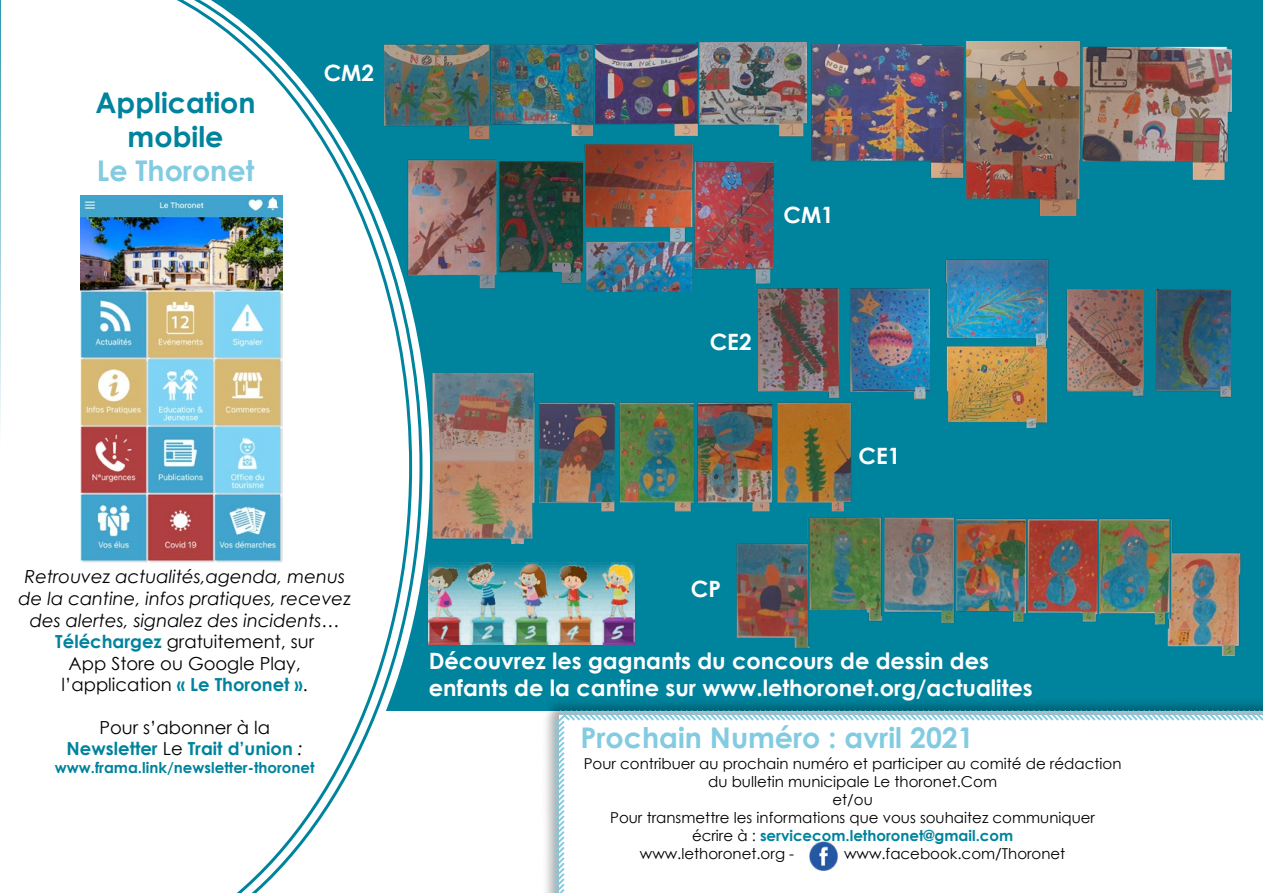
<style>
.page{position:relative;width:1263px;height:893px;background:#fff}
.page>*{position:absolute;margin:0;border:0;box-sizing:border-box;transform-origin:0 0}
.t1{font:700 28.5px "Century Gothic";color:#83cbe1}
.t2{font:700 28.5px/34.2px "Century Gothic";color:#00839d;text-align:center}
.t3{font:700 22.5px/27px "Century Gothic";color:#fff}
.t4{font:italic 18px/21.6px "Century Gothic";color:#000;text-align:center}
.t5{font:700 18px/21.6px "Century Gothic";color:#00839d;text-align:center}
.t6{font:15px "Century Gothic";color:#000}
.t7{font:700 15px "Century Gothic";color:#00839d}
.s1{font-weight:700;font-style:normal;color:#00839d}
.s2{font-style:normal}
.s3{font-weight:400;color:#000}
.s4{font-weight:400;font-style:italic;color:#000}
</style>
<div class="page">
<div style="left:0;top:0;width:1263px;height:710px;background:#00839d"></div>
<svg style="left:0;top:0;width:414px;height:893px"></svg>
<div style="left:540px;top:696px;width:723px;height:197px;background:#000;opacity:.32"></div>
<svg style="left:552px;top:708px;width:711px;height:185px"></svg>
<img style="left:806px;top:839px;width:34px;height:34px">
<img style="left:81px;top:196px;width:202px;height:366px">
<img style="left:811px;top:41px;width:421px;height:175px">
<img style="left:384px;top:43px;width:422px;height:95px">
<img style="left:407px;top:142px;width:366px;height:150px">
<img style="left:432px;top:372px;width:420px;height:172px">
<img style="left:758px;top:256px;width:473px;height:172px">
<img style="left:734px;top:515px;width:507px;height:140px">
<img style="left:429px;top:562px;width:205px;height:82px">
<h1 class="t2" style="left:95px;top:84px;width:162px">Application mobile</h1>
<h1 class="t1" style="left:97px;top:149px;width:159px">Le Thoronet</h1>
<h2 class="t3" style="left:324px;top:59px;width:52px">CM2</h2>
<p class="t4" style="left:18px;top:566px;width:334px">Retrouvez actualités,agenda, menus de la cantine, infos pratiques, recevez des alertes, signalez des incidents… <span class="s1">Téléchargez</span> <span class="s2">gratuitement, sur<br>App Store ou Google Play, l’application</span> <span class="s1">« Le Thoronet »</span><span class="s2">.</span></p>
<p class="t5" style="left:67px;top:715px;width:238px"><span class="s3">Pour s’abonner à la<br></span>Newsletter <span class="s3">Le</span> Trait d’union <span class="s4">:</span></p>
<p class="t7" style="left:55px;top:756px;width:261px">www.frama.link/newsletter-thoronet</p>
<h2 class="t3" style="left:783px;top:200px;width:52px">CM1</h2>
<h2 class="t3" style="left:710px;top:327px;width:43px">CE2</h2>
<h2 class="t3" style="left:858px;top:441px;width:43px">CE1</h2>
<h2 class="t3" style="left:691px;top:574px;width:32px">CP</h2>
<h2 class="t3" style="left:429px;top:646px;width:605px">Découvrez les gagnants du concours de dessin des enfants de la cantine sur www.lethoronet.org/actualites</h2>
<h1 class="t1" style="left:580px;top:716px;width:395px">Prochain Numéro : avril 2021</h1>
<p class="t6" style="left:584px;top:753px;width:539px">Pour contribuer au prochain numéro et participer au comité de rédaction</p>
<p class="t6" style="left:708px;top:771px;width:290px">du bulletin municipale Le thoronet.Com</p>
<p class="t6" style="left:832px;top:789px;width:42px">et/ou</p>
<p class="t6" style="left:610px;top:807px;width:486px">Pour transmettre les informations que vous souhaitez communiquer</p>
<p class="t7" style="left:692px;top:824px;width:323px"><span class="s3">écrire à :</span> servicecom.lethoronet@gmail.com</p>
<p class="t6" style="left:640px;top:843px;width:156px">www.lethoronet.org -</p>
<p class="t6" style="left:844px;top:843px;width:223px">www.facebook.com/Thoronet</p>
</div>
